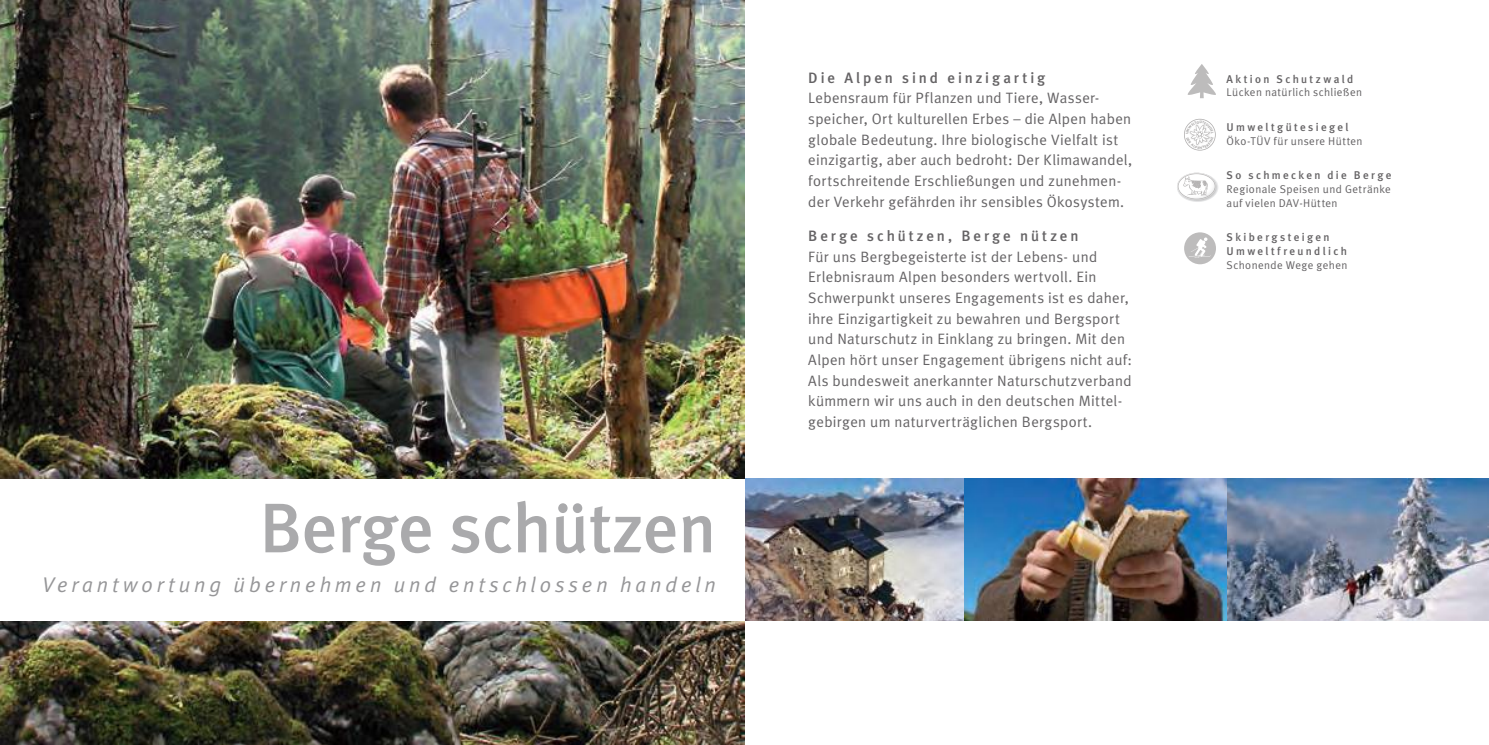
<style>
.page{position:relative;width:1489px;height:745px;background:#fff}
.page>*{position:absolute;margin:0;border:0;box-sizing:border-box;transform-origin:0 0}
.t1{font:500 70px "Meta Plus";color:#aaaaac}
.t2{font:italic 21.25px "Meta Plus Normal";letter-spacing:.18em;color:#969698}
.t3{font:15px/20.6px "Meta Plus Normal";letter-spacing:.02em;color:#656365}
.t4{font:500 15px "Meta Plus";letter-spacing:.195em;color:#656365}
.t5{font:11.25px/13.8px "Meta Plus Normal";letter-spacing:.035em;color:#656365}
.t6{font:500 11.25px/13.8px "Meta Plus";letter-spacing:.205em;color:#656365}
</style>
<div class="page">
<img style="left:744px;top:478px;width:220px;height:142px">
<img style="left:1226px;top:478px;width:262px;height:142px">
<img style="left:964px;top:478px;width:262px;height:142px">
<img style="left:0;top:0;width:744px;height:478px">
<img style="left:0;top:621px;width:744px;height:123px">
<svg style="left:1187px;top:64px;width:28px;height:34px"></svg>
<svg style="left:1183px;top:232px;width:32px;height:32px"></svg>
<svg style="left:1188px;top:237px;width:22px;height:21px"></svg>
<svg style="left:1177px;top:172px;width:41px;height:30px"></svg>
<svg style="left:1184px;top:119px;width:31px;height:31px"></svg>
<h1 class="t1" style="left:259px;top:487px;width:458px">Berge schützen</h1>
<h2 class="t2" style="left:42px;top:572px;width:675px">Verantwortung übernehmen und entschlossen handeln</h2>
<p class="t4" style="left:808px;top:69px;width:238px">Die Alpen sind einzigartig</p>
<p class="t3" style="left:808px;top:88px;width:325px">Lebensraum für Pflanzen und Tiere, Wasser&shy;speicher, Ort kulturellen Erbes – die Alpen haben globale Bedeutung. Ihre biologische Vielfalt ist einzigartig, aber auch bedroht: Der Klimawandel, fortschreitende Erschließungen und zunehmen&shy;der Verkehr gefährden ihr sensibles Ökosystem.</p>
<p class="t4" style="left:808px;top:227px;width:271px">Berge schützen, Berge nützen</p>
<p class="t3" style="left:808px;top:246px;width:325px">Für uns Bergbegeisterte ist der Lebens- und Erlebnisraum Alpen besonders wertvoll. Ein Schwerpunkt unseres Engagements ist es daher, ihre Einzigartigkeit zu bewahren und Bergsport und Naturschutz in Einklang zu bringen. Mit den Alpen hört unser Engagement übrigens nicht auf:<br>Als bundesweit anerkannter Naturschutzverband kümmern wir uns auch in den deutschen Mittel&shy;gebirgen um naturverträglichen Bergsport.</p>
<p class="t6" style="left:1226px;top:72px;width:128px">Aktion Schutzwald</p>
<p class="t5" style="left:1226px;top:85px;width:137px">Lücken natürlich schließen</p>
<p class="t6" style="left:1226px;top:120px;width:124px">Umweltgütesiegel</p>
<p class="t5" style="left:1226px;top:134px;width:137px">Öko-TÜV für unsere Hütten</p>
<p class="t6" style="left:1226px;top:168px;width:166px">So schmecken die Berge</p>
<p class="t5" style="left:1226px;top:182px;width:166px">Regionale Speisen und Getränke auf vielen DAV-Hütten</p>
<p class="t6" style="left:1226px;top:230px;width:122px">Skibergsteigen<br>Umweltfreundlich</p>
<p class="t5" style="left:1226px;top:257px;width:122px">Schonende Wege gehen</p>
</div>
